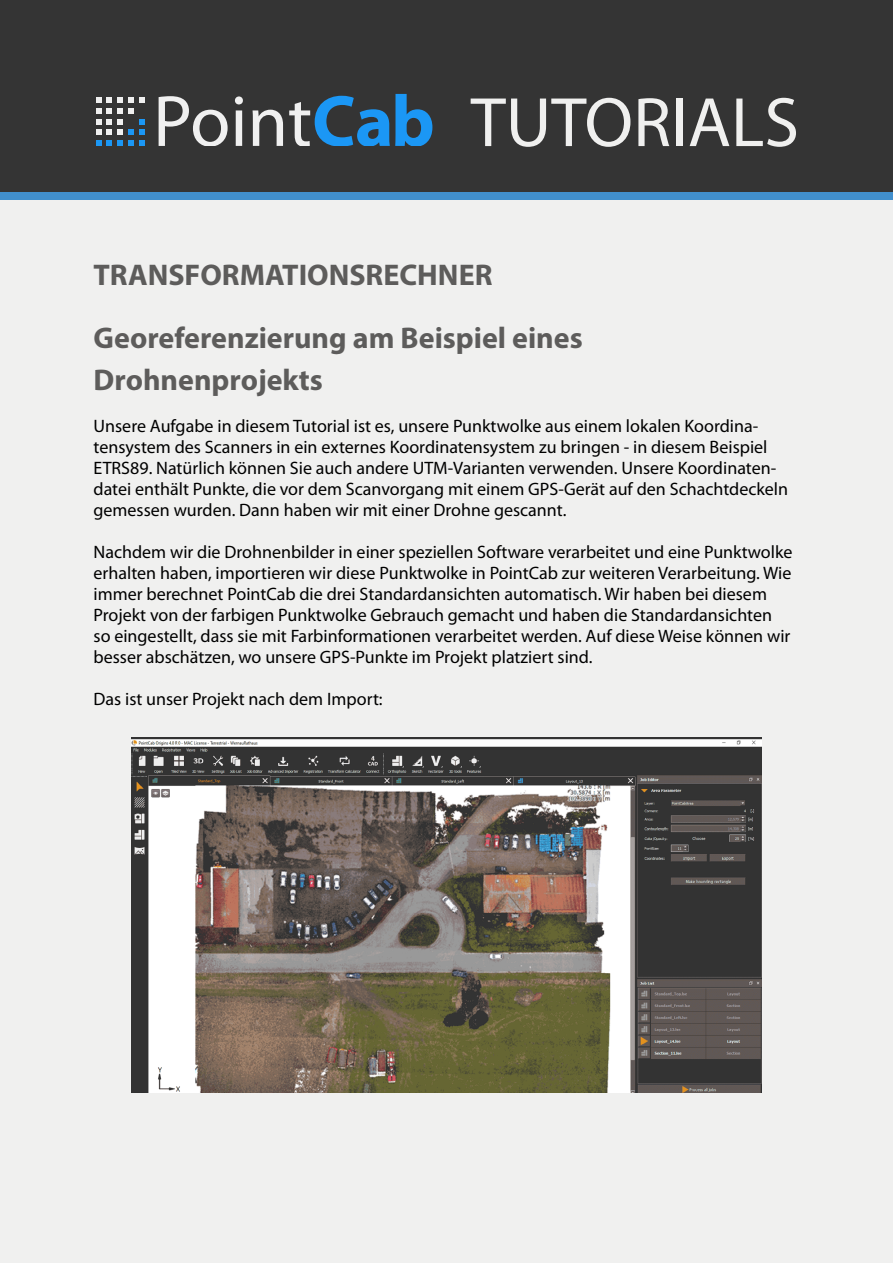
<style>
.page{position:relative;width:893px;height:1263px;background:#fff}
.page>*{position:absolute;margin:0;border:0;box-sizing:border-box;transform-origin:0 0}
.t1{font:70.5px "Myriad Pro";color:#f0f0ef}
.t2{font:700 30px/42px "Myriad Pro";color:#5d5c5b}
.t3{font:18px/21px "Myriad Pro";color:#000}
</style>
<div class="page">
<div style="left:0;top:200px;width:893px;height:1063px;background:#f0f0ef"></div>
<div style="left:0;top:191px;width:893px;height:9px;background:#418fcd"></div>
<div style="left:0;top:0;width:893px;height:191px;background:#343434"></div>
<svg style="left:159px;top:96px;width:69px;height:49px"></svg>
<svg style="left:235px;top:96px;width:8px;height:49px"></svg>
<svg style="left:253px;top:110px;width:30px;height:35px"></svg>
<svg style="left:289px;top:94px;width:143px;height:51px"></svg>
<svg style="left:107px;top:97px;width:38px;height:48px"></svg>
<svg style="left:96px;top:97px;width:5px;height:48px"></svg>
<img style="left:132px;top:738px;width:629px;height:354px">
<p class="t1" style="left:471px;top:79px;width:330px">TUTORIALS</p>
<p class="t2" style="left:94px;top:253px;width:400px">TRANSFORMATIONSRECHNER</p>
<p class="t2" style="left:94px;top:316px;width:491px">Georeferenzierung am Beispiel eines<br>Drohnenprojekts</p>
<p class="t3" style="left:94px;top:415px;width:696px">Unsere Aufgabe in diesem Tutorial ist es, unsere Punktwolke aus einem lokalen Koordina&shy;tensystem des Scanners in ein externes Koordinatensystem zu bringen - in diesem Beispiel ETRS89. Natürlich können Sie auch andere UTM-Varianten verwenden. Unsere Koordinaten&shy;datei enthält Punkte, die vor dem Scanvorgang mit einem GPS-Gerät auf den Schachtdeckeln gemessen wurden. Dann haben wir mit einer Drohne gescannt.</p>
<p class="t3" style="left:94px;top:541px;width:700px">Nachdem wir die Drohnenbilder in einer speziellen Software verarbeitet und eine Punktwolke erhalten haben, importieren wir diese Punktwolke in PointCab zur weiteren Verarbeitung. Wie immer berechnet PointCab die drei Standardansichten automatisch. Wir haben bei diesem Projekt von der farbigen Punktwolke Gebrauch gemacht und haben die Standardansichten so eingestellt, dass sie mit Farbinformationen verarbeitet werden. Auf diese Weise können wir besser abschätzen, wo unsere GPS-Punkte im Projekt platziert sind.</p>
<p class="t3" style="left:94px;top:688px;width:291px">Das ist unser Projekt nach dem Import:</p>
</div>
